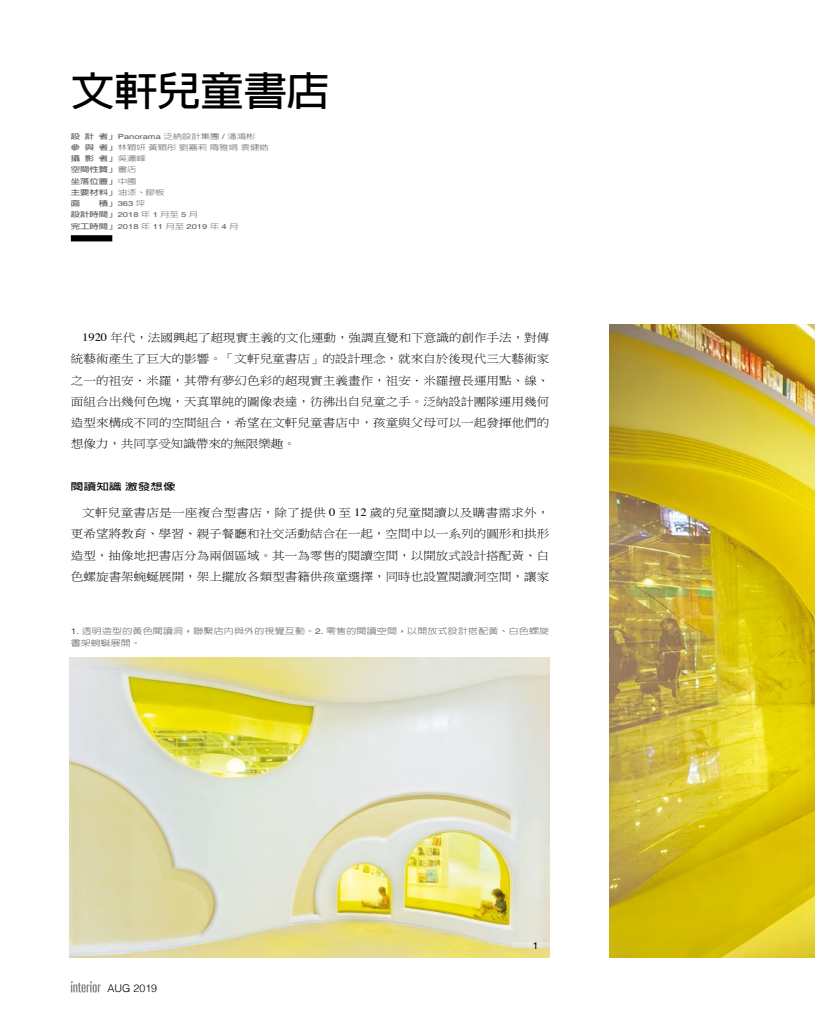
<style>
.page{position:relative;width:815px;height:1028px;background:#fff}
.page>*{position:absolute;margin:0;border:0;box-sizing:border-box;transform-origin:0 0}
.t1{font:700 40px "AR Hei B5";letter-spacing:-.015em;color:#000;scale:1.1 1}
.t2{font:11.25px/21.2px "Ming Li U";letter-spacing:.01em;color:#000;text-align:justify;scale:1.11 1}
.t3{font:300 10.62px "Helvetica";color:#000}
.t4{font:10px "Helvetica";color:#000}
.t5{font:700 9.38px "AR Hei B5";letter-spacing:.025em;color:#000;scale:1.33 1}
.t6{font:300 8px/12px "AR New Hei B5";letter-spacing:.015em;color:#595757;scale:1.25 1}
.t7{font:300 7px/11.2px "AR New Hei B5";color:#595757;scale:1.33 1}
.t8{font:7px/11.2px "Helvetica";color:#595757;scale:1.33 1}
.s1{font-family:"AR Hei B5";font-weight:700}
.s2{font-family:"Helvetica";font-weight:400}
.s3{font-weight:700}
.s4{font-family:"AR New Hei B5";font-weight:700}
.s5{font-family:"AR New Hei B5";font-weight:300}
.s6{font-family:"Times"}
</style>
<div class="page">
<svg style="left:71px;top:981px;width:30px;height:11px"></svg>
<img style="left:70px;top:657px;width:479px;height:300px">
<div style="left:71px;top:235px;width:41px;height:6px;background:#000"></div>
<img style="left:609px;top:324px;width:206px;height:633px">
<p class="t1" style="left:71px;top:71px;width:237px">文軒兒童書店</p>
<p class="t7" style="left:71px;top:130px;width:150px"><span class="s1">設 計 者」</span><span class="s2">Panorama</span> 泛納設計集團 <span class="s2">/</span> 潘鴻彬<br><span class="s1">參 與 者」</span>林穎妍黃穎彤劉嘉莉隋雅娟袁健皓<span class="s1">攝影者」</span>吳瀟峰<br><span class="s1">空間性質」</span>書店<br><span class="s1">坐落位置」</span>中國<br><span class="s1">主要材料」</span>油漆<span class="s3">、</span>膠板<br><span class="s1">面</span></p>
<p class="t8" style="left:71px;top:198px;width:127px;text-indent:28px"><span class="s1">積</span><span class="s4">」</span>363 <span class="s5">坪<br></span><span class="s1">設計時間」</span>2018 <span class="s5">年</span> 1 <span class="s5">月至</span> 5 <span class="s5">月<br></span><span class="s1">完工時間」</span>2018 <span class="s5">年</span> 11 <span class="s5">月至</span> 2019 <span class="s5">年</span> 4 <span class="s5">月</span></p>
<p class="t2" style="left:71px;top:327px;width:433px;text-indent:11px"><span class="s6">1920</span> 年代，法國興起了超現實主義的文化運動，強調直覺和下意識的創作手法，對傳統藝術產生了巨大的影響。「文軒兒童書店」的設計理念，就來自於後現代三大藝術家之一的祖安．米羅，其帶有夢幻色彩的超現實主義畫作，祖安．米羅擅長運用點、線、面組合出幾何色塊，天真單純的圖像表達，彷彿出自兒童之手。泛納設計團隊運用幾何造型來構成不同的空間組合，希望在文軒兒童書店中，孩童與父母可以一起發揮他們的想像力，共同享受知識帶來的無限樂趣。</p>
<p class="t5" style="left:71px;top:482px;width:80px">閱讀知識激發想像</p>
<p class="t2" style="left:71px;top:502px;width:432px;text-indent:11px">文軒兒童書店是一座複合型書店，除了提供 <span class="s6">0</span> 至 <span class="s6">12</span> 歲的兒童閱讀以及購書需求外，更希望將教育、學習、親子餐廳和社交活動結合在一起，空間中以一系列的圓形和拱形造型，抽像地把書店分為兩個區域。其一為零售的閱讀空間，以開放式設計搭配黃、白色螺旋書架蜿蜒展開，架上擺放各類型書籍供孩童選擇，同時也設置閱讀洞空間，讓家</p>
<p class="t6" style="left:71px;top:624px;width:384px"><span class="s2">1.</span> 透明造型的黃色閱讀洞<span class="s3">，</span>聯繫店內與外的視覺互動<span class="s3">。</span><span class="s2">2.</span> 零售的閱讀空間<span class="s3">，</span>以開放式設計搭配黃<span class="s3">、</span>白色螺旋書架蜿蜒展開<span class="s3">。</span></p>
<p class="t3" style="left:108px;top:978px;width:51px">AUG 2019</p>
<p class="t4" style="left:533px;top:938px;width:7px">1</p>
</div>
